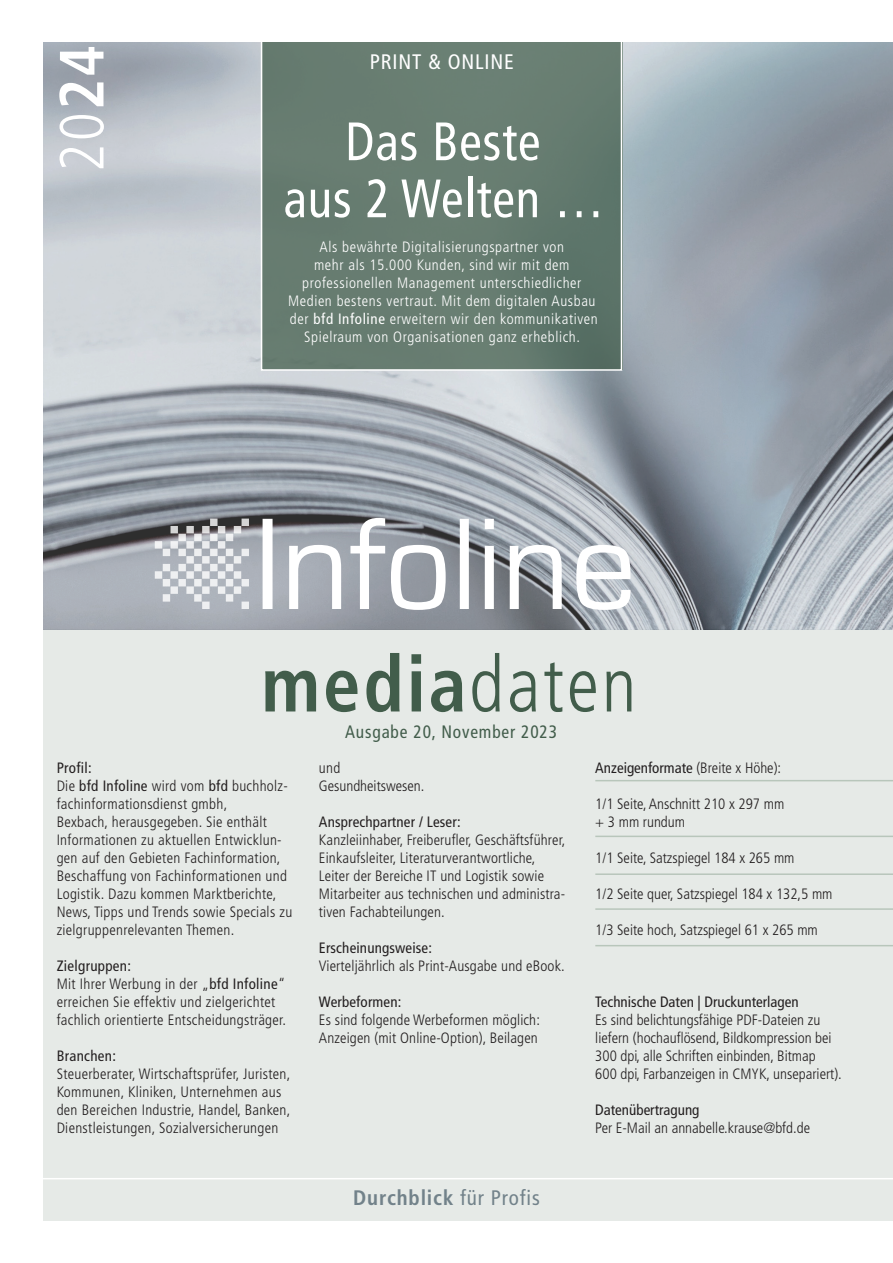
<style>
.page{position:relative;width:893px;height:1263px;background:#fff}
.page>*{position:absolute;margin:0;border:0;box-sizing:border-box;transform-origin:0 0}
.t1{font:700 condensed 78px "Frutiger LT Pro";letter-spacing:.035em;color:#425d4b}
.t2{font:300 condensed 62.4px "Frutiger LT Pro";color:#fff}
.t3{font:condensed 54px/57px "Frutiger LT Pro";letter-spacing:.02em;color:#fff;text-align:center;scale:.93 1}
.t4{font:700 condensed 21px "Frutiger LT Pro";letter-spacing:.04em;color:#72828a}
.t5{font:condensed 21px "Frutiger LT Pro";letter-spacing:.04em;color:#fff}
.t6{font:condensed 18px "Frutiger LT Pro";letter-spacing:.05em;color:#425d4b;scale:.96 1}
.t7{font:300 condensed 15px/18px "Frutiger LT Pro";letter-spacing:.01em;color:#231f20}
.t8{font:300 condensed 15px/18px "Frutiger LT Pro";letter-spacing:.04em;color:#fff;text-align:center}
.t9{font:condensed 15px "Frutiger LT Pro";color:#231f20}
.t10{font:condensed 15px "Frutiger LT Pro";letter-spacing:.02em;color:#231f20}
.s1{font-weight:700}
.s2{font-weight:400}
.s3{font-weight:300}
</style>
<div class="page">
<div style="left:43px;top:629px;width:850px;height:591px;background:#e6eae7"></div>
<img style="left:43px;top:43px;width:850px;height:586px">
<div style="left:262px;top:43px;width:360px;height:327px;background:#677c71"></div>
<svg style="left:263px;top:518px;width:367px;height:92px"></svg>
<div style="left:261px;top:36px;width:361px;height:335px;border:2px solid #fff"></div>
<hr style="left:595px;top:780px;width:298px;height:1px;background:#b8c6bb">
<hr style="left:595px;top:836px;width:298px;height:1px;background:#b8c6bb">
<hr style="left:595px;top:873px;width:298px;height:2px;background:#b8c6bb">
<hr style="left:595px;top:908px;width:298px;height:2px;background:#b8c6bb">
<hr style="left:595px;top:945px;width:298px;height:1px;background:#b8c6bb">
<hr style="left:26px;top:1178px;width:867px;height:1px;background:#fff">
<svg style="left:155px;top:519px;width:94px;height:90px;background:#b4b7bd"></svg>
<h2 class="t2" style="left:46px;top:172px;width:129px;rotate:-90deg">20<span class="s1">24</span></h2>
<h3 class="t5" style="left:370px;top:50px;width:145px">PRINT &amp; ONLINE</h3>
<h3 class="t3" style="left:284px;top:113px;width:346px">Das Beste<br>aus 2 Welten …</h3>
<p class="t8" style="left:288px;top:238px;width:311px">Als bewährte Digitalisierungspartner von<br>mehr als 15.000 Kunden, sind wir mit dem professionellen Management unterschiedlicher Medien bestens vertraut. Mit dem digitalen Ausbau der <span class="s2">bfd Infoline</span> erweitern wir den kommunikativen Spielraum von Organisationen ganz erheblich.</p>
<h1 class="t1" style="left:261px;top:638px;width:376px">media<span class="s3">daten</span></h1>
<p class="t6" style="left:345px;top:721px;width:222px">Ausgabe 20, November 2023</p>
<p class="t7" style="left:57px;top:759px;width:237px"><span class="s2">Profil:<br></span>Die <span class="s2">bfd Infoline</span> wird vom <span class="s2">bfd</span> buchholz&shy;fachinformationsdienst gmbh,<br>Bexbach, herausgegeben. Sie enthält Informationen zu aktuellen Entwicklun&shy;gen auf den Gebieten Fachinformation, Beschaffung von Fachinformationen und Logistik. Dazu kommen Marktberichte, News, Tipps und Trends sowie Specials zu zielgruppenrelevanten Themen.</p>
<p class="t7" style="left:57px;top:957px;width:231px"><span class="s2">Zielgruppen:<br></span>Mit Ihrer Werbung in der „<span class="s2">bfd Infoline</span>“ erreichen Sie effektiv und zielgerichtet fachlich orientierte Entscheidungsträger.</p>
<p class="t10" style="left:57px;top:1047px;width:61px">Branchen:</p>
<p class="t7" style="left:57px;top:1065px;width:235px">Steuerberater, Wirtschaftsprüfer, Juristen, Kommunen, Kliniken, Unternehmen aus den Bereichen Industrie, Handel, Banken, Dienstleistungen, Sozialversicherungen</p>
<p class="t7" style="left:319px;top:759px;width:107px">und<br>Gesundheitswesen.</p>
<p class="t9" style="left:319px;top:813px;width:143px">Ansprechpartner / Leser:</p>
<p class="t7" style="left:319px;top:831px;width:248px">Kanzleiinhaber, Freiberufler, Geschäftsführer, Einkaufsleiter, Literaturverantwortliche, Leiter der Bereiche IT und Logistik sowie Mitarbeiter aus technischen und administra&shy;tiven Fachabteilungen.</p>
<p class="t9" style="left:319px;top:939px;width:115px">Erscheinungsweise:</p>
<p class="t7" style="left:319px;top:957px;width:247px">Vierteljährlich als Print-Ausgabe und eBook.</p>
<p class="t9" style="left:319px;top:993px;width:84px">Werbeformen:</p>
<p class="t7" style="left:319px;top:1011px;width:223px">Es sind folgende Werbeformen möglich:<br>Anzeigen (mit Online-Option), Beilagen</p>
<h3 class="t4" style="left:353px;top:1185px;width:188px">Durchblick <span class="s2">für Profis</span></h3>
<p class="t9" style="left:595px;top:759px;width:187px">Anzeigenformate <span class="s3">(Breite x Höhe):</span></p>
<p class="t7" style="left:595px;top:795px;width:190px">1/1 Seite, Anschnitt 210 x 297 mm + 3 mm rundum</p>
<p class="t7" style="left:595px;top:849px;width:201px">1/1 Seite, Satzspiegel 184 x 265 mm</p>
<p class="t7" style="left:595px;top:885px;width:239px">1/2 Seite quer, Satzspiegel 184 x 132,5 mm</p>
<p class="t7" style="left:595px;top:921px;width:224px">1/3 Seite hoch, Satzspiegel 61 x 265 mm</p>
<p class="t9" style="left:595px;top:993px;width:205px">Technische Daten | Druckunterlagen</p>
<p class="t7" style="left:595px;top:1011px;width:248px">Es sind belichtungsfähige PDF-Dateien zu liefern (hochauflösend, Bildkompression bei 300 dpi, alle Schriften einbinden, Bitmap<br>600 dpi, Farbanzeigen in CMYK, unsepariert).</p>
<p class="t9" style="left:595px;top:1101px;width:106px">Datenübertragung</p>
<p class="t7" style="left:595px;top:1119px;width:216px">Per E-Mail an annabelle.krause@bfd.de</p>
</div>
